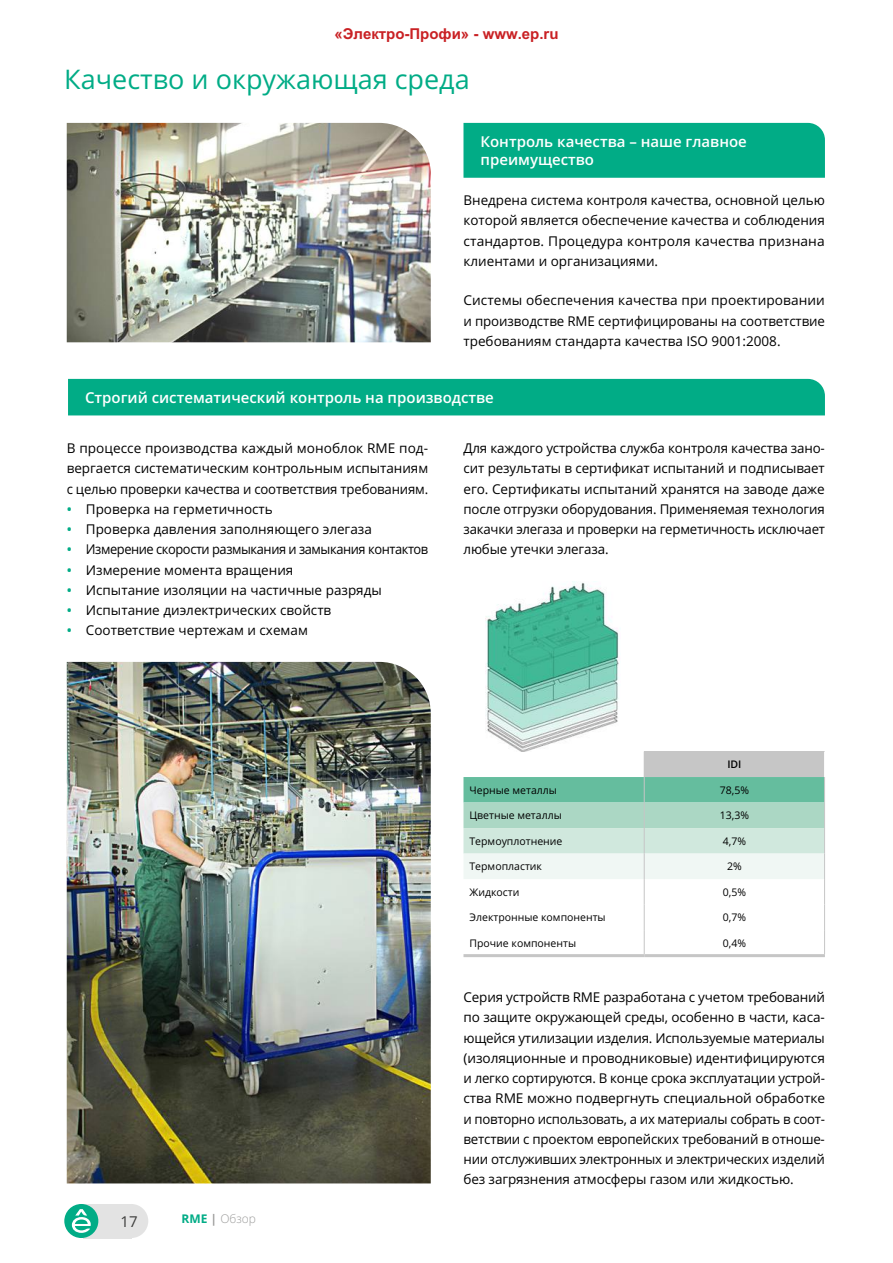
<style>
.page{position:relative;width:893px;height:1263px;background:#fff}
.page>*{position:absolute;margin:0;border:0;box-sizing:border-box;transform-origin:0 0}
.t1{font:27px "Open Sans";color:#01ac86}
.t2{font:600 15px/18px "Open Sans";color:#fff}
.t3{font:700 15px "Arial";color:#c92124}
.t4{font:15px "Open Sans";color:#3c3c3b}
.t5{font:13.5px/20.2px "Open Sans";color:#000;text-align:justify}
.t6{font:13.5px "Open Sans";letter-spacing:-.03em;color:#000;scale:.95 1}
.t7{font:300 12px "Open Sans";color:#9d9d9c}
.t8{font:10.5px "Open Sans";color:#000}
.t9{font:600 10.5px "Open Sans";color:#000}
.s1{font-weight:600;color:#01ac86}
.s2{font-weight:700;color:#01ac86}
.s3{font-weight:700}
</style>
<div class="page">
<img style="left:67px;top:662px;width:364px;height:521px">
<img style="left:486px;top:582px;width:133px;height:169px">
<div style="left:463px;top:123px;width:362px;height:55px;background:#01ac86"></div>
<div style="left:68px;top:379px;width:757px;height:36px;background:#01ac86"></div>
<hr style="left:463px;top:954px;width:181px;height:3px;background:#c6c6c6">
<hr style="left:644px;top:954px;width:181px;height:3px;background:#c6c6c6">
<svg style="left:463px;top:751px;width:362px;height:203px"></svg>
<img style="left:67px;top:123px;width:364px;height:219px">
<div style="left:83px;top:1204px;width:48px;height:34px;background:#e3e3e3"></div>
<div style="left:64px;top:1204px;width:34px;height:34px;background:#01ac86;border-radius:50%"></div>
<svg style="left:72px;top:1209px;width:19px;height:24px"></svg>
<div style="left:114px;top:1204px;width:34px;height:34px;background:#e3e3e3;border-radius:50%"></div>
<p class="t3" style="left:334px;top:23px;width:226px">«Электро-Профи» - www.ep.ru</p>
<h1 class="t1" style="left:64px;top:60px;width:407px">Качество и окружающая среда</h1>
<p class="t2" style="left:480px;top:132px;width:268px">Контроль качества – наше главное преимущество</p>
<p class="t5" style="left:463px;top:190px;width:363px">Внедрена система контроля качества, основной целью которой является обеспечение качества и соблюдения стандартов. Процедура контроля качества признана клиентами и организациями.</p>
<p class="t5" style="left:463px;top:290px;width:363px">Системы обеспечения качества при проектировании и производстве RME сертифицированы на соответствие требованиям стандарта качества ISO 9001:2008.</p>
<p class="t2" style="left:85px;top:388px;width:410px">Строгий систематический контроль на производстве</p>
<p class="t5" style="left:67px;top:438px;width:363px">В процессе производства каждый моноблок RME под&shy;вергается систематическим контрольным испытаниям с целью проверки качества и соответствия требованиям.</p>
<p class="t5" style="left:67px;top:498px;width:208px"><span class="s1">•</span> Проверка на герметичность</p>
<p class="t5" style="left:67px;top:519px;width:307px"><span class="s1">•</span> Проверка давления заполняющего элегаза</p>
<p class="t6" style="left:67px;top:540px;width:382px"><span class="s1">•</span> Измерение скорости размыкания и замыкания контактов</p>
<p class="t5" style="left:67px;top:559px;width:228px"><span class="s1">•</span> Измерение момента вращения</p>
<p class="t5" style="left:67px;top:579px;width:317px"><span class="s1">•</span> Испытание изоляции на частичные разряды</p>
<p class="t5" style="left:67px;top:600px;width:266px"><span class="s1">•</span> Испытание диэлектрических свойств</p>
<p class="t5" style="left:67px;top:620px;width:243px"><span class="s1">•</span> Соответствие чертежам и схемам</p>
<p class="t5" style="left:463px;top:438px;width:363px">Для каждого устройства служба контроля качества зано&shy;сит результаты в сертификат испытаний и подписывает его. Сертификаты испытаний хранятся на заводе даже после отгрузки оборудования. Применяемая технология закачки элегаза и проверки на герметичность исключает любые утечки элегаза.</p>
<p class="t9" style="left:727px;top:757px;width:16px">IDI</p>
<p class="t8" style="left:469px;top:783px;width:89px">Черные металлы</p>
<p class="t8" style="left:720px;top:783px;width:31px">78,5%</p>
<p class="t8" style="left:469px;top:808px;width:94px">Цветные металлы</p>
<p class="t8" style="left:720px;top:808px;width:31px">13,3%</p>
<p class="t8" style="left:469px;top:834px;width:94px">Термоуплотнение</p>
<p class="t8" style="left:723px;top:834px;width:25px">4,7%</p>
<p class="t8" style="left:469px;top:859px;width:74px">Термопластик</p>
<p class="t8" style="left:727px;top:859px;width:16px">2%</p>
<p class="t8" style="left:469px;top:885px;width:51px">Жидкости</p>
<p class="t8" style="left:723px;top:885px;width:25px">0,5%</p>
<p class="t8" style="left:469px;top:910px;width:138px">Электронные компоненты</p>
<p class="t8" style="left:723px;top:910px;width:25px">0,7%</p>
<p class="t8" style="left:469px;top:936px;width:108px">Прочие компоненты</p>
<p class="t8" style="left:723px;top:936px;width:25px">0,4%</p>
<p class="t4" style="left:121px;top:1211px;width:19px">17</p>
<p class="t7" style="left:182px;top:1210px;width:76px"><span class="s2">RME</span> <span class="s3">|</span> Обзор</p>
<p class="t5" style="left:463px;top:987px;width:363px">Серия устройств RME разработана с учетом требований по защите окружающей среды, особенно в части, каса&shy;ющейся утилизации изделия. Используемые материалы (изоляционные и проводниковые) идентифицируются и легко сортируются. В конце срока эксплуатации устрой&shy;ства RME можно подвергнуть специальной обработке и повторно использовать, а их материалы собрать в соот&shy;ветствии с проектом европейских требований в отноше&shy;нии отслуживших электронных и электрических изделий без загрязнения атмосферы газом или жидкостью.</p>
</div>
